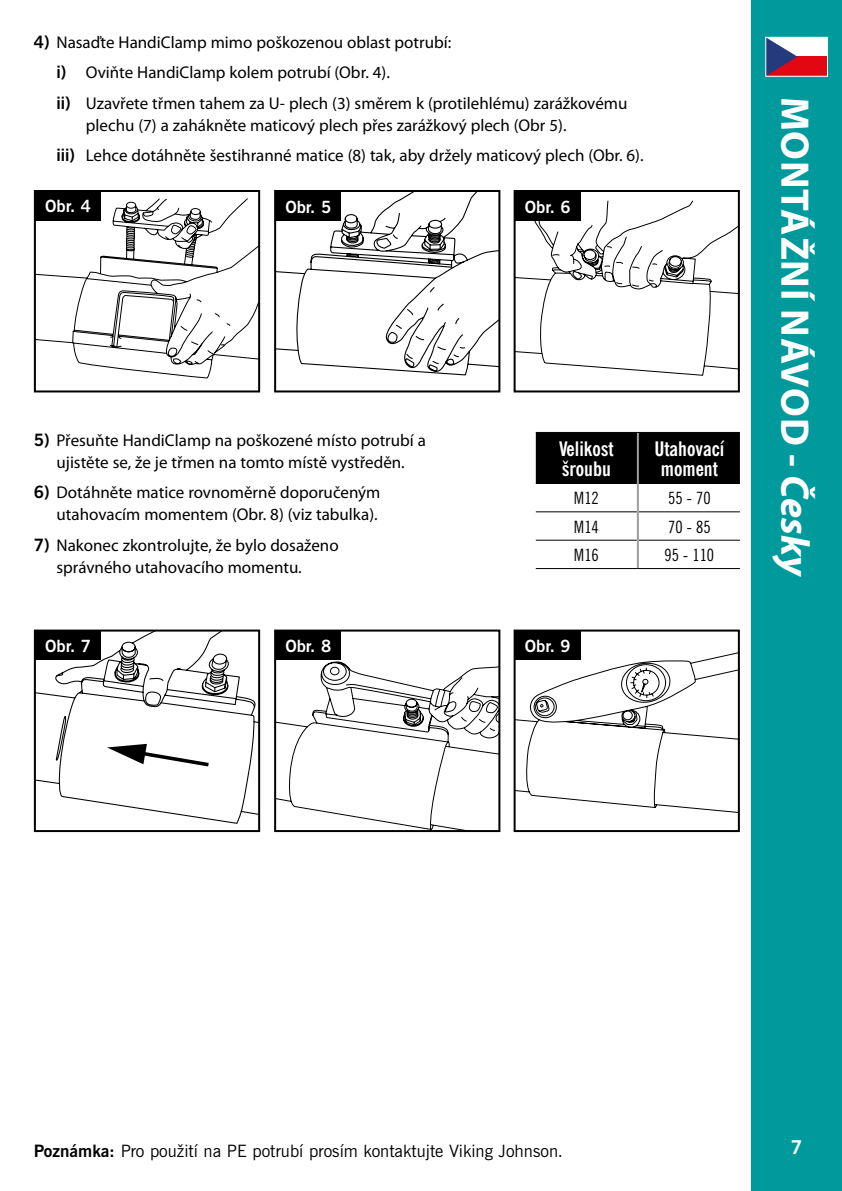
<style>
.page{position:relative;width:842px;height:1191px;background:#fff}
.page>*{position:absolute;margin:0;border:0;box-sizing:border-box;transform-origin:0 0}
.t1{font:700 40px "Myriad Pro";letter-spacing:.02em;color:#fff}
.t2{font:700 condensed 20px/20px "News Gothic BT";color:#fff}
.t3{font:700 19px "News Gothic BT";color:#fff}
.t4{font:17px/30.4px "Myriad Pro";color:#000}
.t5{font:17px "News Gothic BT";color:#000}
.t6{font:condensed 17px "News Gothic BT";color:#000}
.t7{font:700 16.8px "News Gothic BT";color:#fff}
.s1{font-family:"News Gothic BT";font-weight:700}
.s2{font-style:italic}
.s3{font-weight:700}
</style>
<div class="page">
<div style="left:751px;top:0;width:91px;height:1191px;background:#009a9d"></div>
<svg style="left:767px;top:39px;width:59px;height:36px;background:#b96a81"></svg>
<div style="left:765px;top:37px;width:63px;height:40px;border:1px solid #fff"></div>
<div style="left:536px;top:433px;width:204px;height:50px;background:#000"></div>
<hr style="left:536px;top:483px;width:101px;height:1px;background:#000">
<hr style="left:639px;top:483px;width:101px;height:1px;background:#000">
<hr style="left:536px;top:511px;width:101px;height:1px;background:#000">
<hr style="left:639px;top:511px;width:101px;height:1px;background:#000">
<hr style="left:536px;top:539px;width:101px;height:1px;background:#000">
<hr style="left:639px;top:539px;width:101px;height:1px;background:#000">
<hr style="left:637px;top:433px;width:2px;height:50px;background:#9d9d9c">
<hr style="left:637px;top:483px;width:2px;height:29px;background:#9d9d9c">
<hr style="left:637px;top:512px;width:2px;height:28px;background:#9d9d9c">
<hr style="left:637px;top:540px;width:2px;height:28px;background:#9d9d9c">
<hr style="left:536px;top:568px;width:102px;height:1px;background:#000">
<hr style="left:638px;top:568px;width:102px;height:1px;background:#000">
<hr style="left:536px;top:432px;width:102px;height:1px;background:#000">
<hr style="left:638px;top:432px;width:102px;height:1px;background:#000">
<svg style="left:517px;top:200px;width:220px;height:175px"></svg>
<div style="left:514px;top:190px;width:226px;height:202px;border:2px solid #000"></div>
<div style="left:515px;top:191px;width:65px;height:30px;background:#000"></div>
<svg style="left:37px;top:198px;width:220px;height:180px"></svg>
<div style="left:34px;top:190px;width:226px;height:202px;border:2px solid #000"></div>
<div style="left:35px;top:191px;width:66px;height:29px;background:#000"></div>
<svg style="left:277px;top:193px;width:220px;height:182px"></svg>
<div style="left:274px;top:190px;width:226px;height:202px;border:2px solid #000"></div>
<div style="left:275px;top:191px;width:66px;height:30px;background:#000"></div>
<svg style="left:517px;top:646px;width:220px;height:167px"></svg>
<div style="left:514px;top:629px;width:226px;height:203px;border:2px solid #000"></div>
<div style="left:515px;top:630px;width:65px;height:30px;background:#000"></div>
<svg style="left:37px;top:632px;width:220px;height:192px"></svg>
<svg style="left:107px;top:744px;width:106px;height:25px"></svg>
<div style="left:34px;top:629px;width:226px;height:203px;border:2px solid #000"></div>
<div style="left:35px;top:630px;width:66px;height:29px;background:#000"></div>
<svg style="left:277px;top:661px;width:220px;height:168px"></svg>
<div style="left:274px;top:629px;width:226px;height:203px;border:2px solid #000"></div>
<div style="left:275px;top:630px;width:66px;height:30px;background:#000"></div>
<p class="t4" style="left:57px;top:26px;width:572px;text-indent:-23px"><span class="s1">4)</span> Nasaďte HandiClamp mimo poškozenou oblast potrubí:<br><span class="s1">i)</span> Oviňte HandiClamp kolem potrubí (Obr. 4).<br><span class="s1">ii)</span> Uzavřete třmen tahem za U- plech (3) směrem k (protilehlému) zarážkovému</p>
<p class="t4" style="left:57px;top:109px;width:589px;text-indent:29px">plechu (7) a zahákněte maticový plech přes zarážkový plech (Obr 5).<br><span class="s1">iii)</span> Lehce dotáhněte šestihranné matice (8) tak, aby držely maticový plech (Obr. 6).</p>
<p class="t7" style="left:45px;top:196px;width:47px">Obr. 4</p>
<p class="t7" style="left:285px;top:197px;width:47px">Obr. 5</p>
<p class="t7" style="left:525px;top:197px;width:47px">Obr. 6</p>
<p class="t4" style="left:34px;top:428px;width:394px;line-height:22px;text-align:center"><span class="s1">5)</span> Přesuňte HandiClamp na poškozené místo potrubí a ujistěte se, že je třmen na tomto místě vystředěn.</p>
<p class="t4" style="left:34px;top:481px;width:348px;line-height:22px;text-align:right"><span class="s1">6)</span> Dotáhněte matice rovnoměrně doporučeným utahovacím momentem (Obr. 8) (viz tabulka).</p>
<p class="t4" style="left:57px;top:533px;width:284px;line-height:22px;text-indent:-23px"><span class="s1">7)</span> Nakonec zkontrolujte, že bylo dosaženo správného utahovacího momentu.</p>
<p class="t2" style="left:559px;top:438px;width:56px">Velikost šroubu</p>
<p class="t2" style="left:654px;top:438px;width:72px;text-align:center">Utahovací moment</p>
<p class="t6" style="left:574px;top:488px;width:26px">M12</p>
<p class="t6" style="left:668px;top:488px;width:44px">55 - 70</p>
<p class="t6" style="left:574px;top:516px;width:26px">M14</p>
<p class="t6" style="left:668px;top:516px;width:44px">70 - 85</p>
<p class="t6" style="left:574px;top:545px;width:26px">M16</p>
<p class="t6" style="left:664px;top:545px;width:51px">95 - 110</p>
<p class="t7" style="left:45px;top:635px;width:47px">Obr. 7</p>
<p class="t7" style="left:285px;top:636px;width:47px">Obr. 8</p>
<p class="t7" style="left:525px;top:636px;width:47px">Obr. 9</p>
<h1 class="t1" style="left:821px;top:97px;width:482px;rotate:90deg">MONTÁŽNÍ NÁVOD - <span class="s2">Česky</span></h1>
<p class="t5" style="left:34px;top:1140px;width:531px"><span class="s3">Poznámka:</span> Pro použití na PE potrubí prosím kontaktujte Viking Johnson.</p>
<p class="t3" style="left:791px;top:1135px;width:13px">7</p>
</div>
